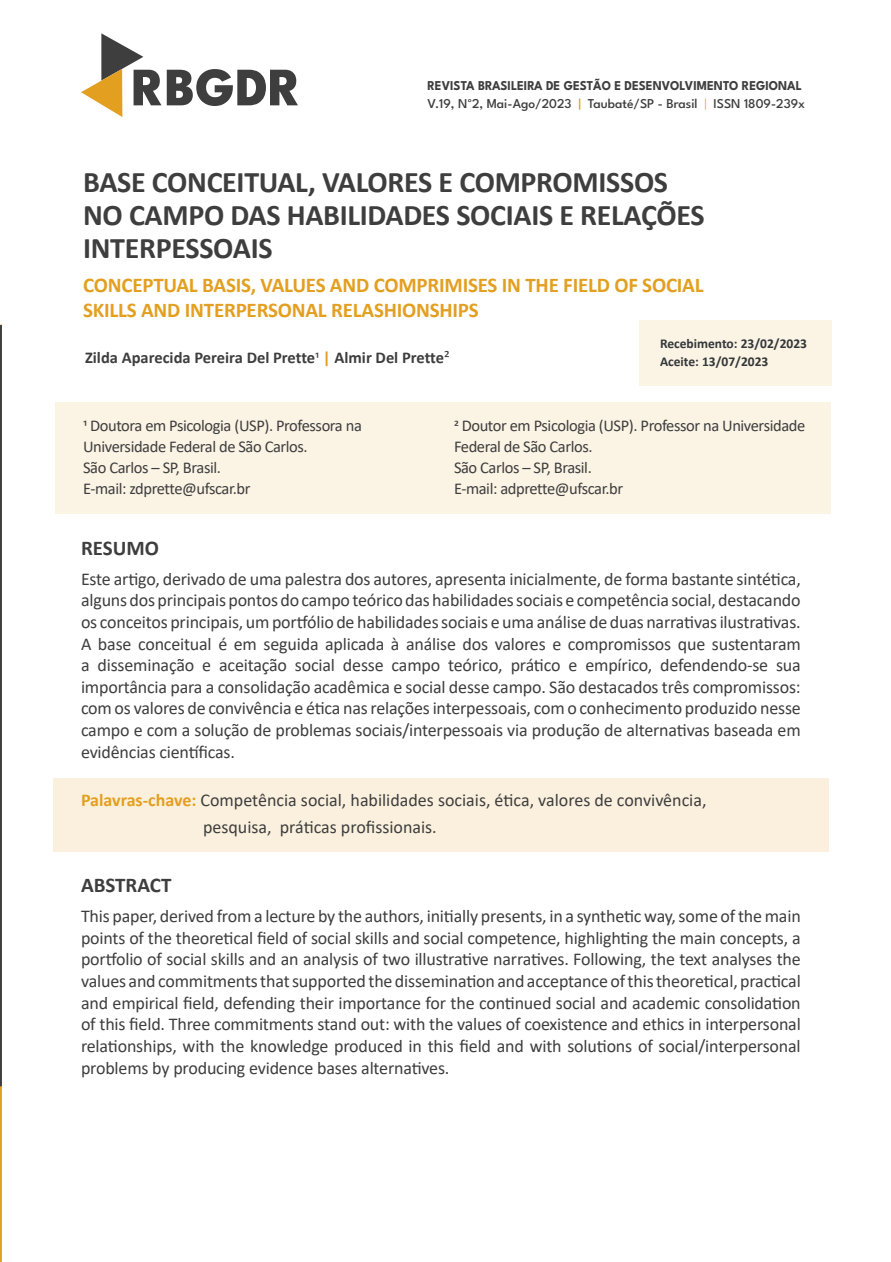
<style>
.page{position:relative;width:891px;height:1262px;background:#fff}
.page>*{position:absolute;margin:0;border:0;box-sizing:border-box;transform-origin:0 0}
.t1{font:800 54px "League Spartan";color:#3e3e3f}
.Titulo_Artigo{font:700 30px/33px "Calibri";letter-spacing:-.01em;color:#3e3e3f}
.Titulo_Artigo-2{font:700 21px/25.2px "Calibri";letter-spacing:-.01em;color:#e39f20}
.Título_Abstract_e_Re{font:700 21px "Calibri";color:#3e3e3f}
.Resumo_e_Abstract{font:18px/21.6px "Calibri";letter-spacing:-.01em;color:#3e3e3f;text-align:justify}
.Palavra_Chave_-_Text{font:18px "Calibri";color:#3e3e3f}
.Instituições{font:16.5px/21px "Calibri";letter-spacing:-.025em;color:#3e3e3f}
.Autores{font:700 16.5px "Calibri";color:#3e3e3f}
.t2{font:500 13.5px "League Spartan";color:#3e3e3f}
.t3{font:700 13.5px "League Spartan";color:#3e3e3f;scale:.94 1}
.Data_de_Recebido_e_A{font:700 13.5px "Calibri";color:#333739}
.s1{font-family:"Calibri";font-weight:400}
.s2{color:#e39f20}
.s3{font-weight:300;color:#e39f20}
.s4{font-weight:400}
.s5{font-weight:700;color:#e39f20}
</style>
<div class="page">
<div style="left:55px;top:402px;width:776px;height:111px;background:#fbf3e4"></div>
<div style="left:639px;top:320px;width:192px;height:66px;background:#fbf3e4"></div>
<div style="left:53px;top:778px;width:776px;height:73px;background:#faf0dd"></div>
<svg style="left:81px;top:33px;width:62px;height:84px"></svg>
<hr style="left:0;top:325px;width:2px;height:937px;background:#e39f20">
<svg style="left:0;top:325px;width:2px;height:761px;background:#45423d"></svg>
<h1 class="t1" style="left:132px;top:48px;width:171px">RBGDR</h1>
<p class="t3" style="left:428px;top:76px;width:400px">REVISTA BRASILEIRA DE GESTÃO E DESENVOLVIMENTO REGIONAL</p>
<p class="t2" style="left:428px;top:94px;width:379px">V.19, N<span class="s1">°</span>2, Mai-Ago/2023 <span class="s2">|</span> Taubaté/SP - Brasil <span class="s3">|</span> ISSN 1809-239x</p>
<p class="Titulo_Artigo" style="left:83px;top:165px;width:623px">BASE CONCEITUAL, VALORES E COMPROMISSOS<br>NO CAMPO DAS HABILIDADES SOCIAIS E RELAÇÕES<br>INTERPESSOAIS</p>
<p class="Titulo_Artigo-2" style="left:83px;top:272px;width:622px">CONCEPTUAL BASIS, VALUES AND COMPRIMISES IN THE FIELD OF SOCIAL<br>SKILLS AND INTERPERSONAL RELASHIONSHIPS</p>
<p class="Autores" style="left:85px;top:346px;width:366px">Zilda Aparecida Pereira Del Prette<span class="s4">1</span> <span class="s2">|</span> Almir Del Prette<span class="s4">²</span></p>
<p class="Data_de_Recebido_e_A" style="left:660px;top:334px;width:149px">Recebimento: 23/02/2023</p>
<p class="Data_de_Recebido_e_A" style="left:660px;top:352px;width:110px">Aceite: 13/07/2023</p>
<p class="Instituições" style="left:83px;top:415px;width:280px">1 Doutora em Psicologia (USP). Professora na<br>Universidade Federal de São Carlos.</p>
<p class="Instituições" style="left:83px;top:457px;width:139px">São Carlos – SP, Brasil.</p>
<p class="Instituições" style="left:83px;top:478px;width:169px">E-mail: zdprette@ufscar.br</p>
<p class="Instituições" style="left:454px;top:414px;width:353px">2 Doutor em Psicologia (USP). Professor na Universidade<br>Federal de São Carlos.</p>
<p class="Instituições" style="left:454px;top:456px;width:139px">São Carlos – SP, Brasil.</p>
<p class="Instituições" style="left:454px;top:477px;width:171px">E-mail: adprette@ufscar.br</p>
<p class="Título_Abstract_e_Re" style="left:81px;top:533px;width:80px">RESUMO</p>
<p class="Resumo_e_Abstract" style="left:81px;top:567px;width:721px">Este artigo, derivado de uma palestra dos autores, apresenta inicialmente, de forma bastante sintética, alguns dos principais pontos do campo teórico das habilidades sociais e competência social, destacando os conceitos principais, um portfólio de habilidades sociais e uma análise de duas narrativas ilustrativas.<br>A base conceitual é em seguida aplicada à análise dos valores e compromissos que sustentaram a disseminação e aceitação social desse campo teórico, prático e empírico, defendendo-se sua importância para a consolidação acadêmica e social desse campo. São destacados três compromissos: com os valores de convivência e ética nas relações interpessoais, com o conhecimento produzido nesse campo e com a solução de problemas sociais/interpessoais via produção de alternativas baseada em evidências científicas.</p>
<p class="Palavra_Chave_-_Text" style="left:81px;top:787px;width:627px"><span class="s5">Palavras-chave:</span> Competência social, habilidades sociais, ética, valores de convivência,</p>
<p class="Palavra_Chave_-_Text" style="left:203px;top:814px;width:235px">pesquisa, práticas profissionais.</p>
<p class="Título_Abstract_e_Re" style="left:81px;top:870px;width:92px">ABSTRACT</p>
<p class="Resumo_e_Abstract" style="left:81px;top:905px;width:721px">This paper, derived from a lecture by the authors, initially presents, in a synthetic way, some of the main points of the theoretical field of social skills and social competence, highlighting the main concepts, a portfolio of social skills and an analysis of two illustrative narratives. Following, the text analyses the values and commitments that supported the dissemination and acceptance of this theoretical, practical and empirical field, defending their importance for the continued social and academic consolidation of this field. Three commitments stand out: with the values of coexistence and ethics in interpersonal relationships, with the knowledge produced in this field and with solutions of social/interpersonal problems by producing evidence bases alternatives.</p>
</div>
